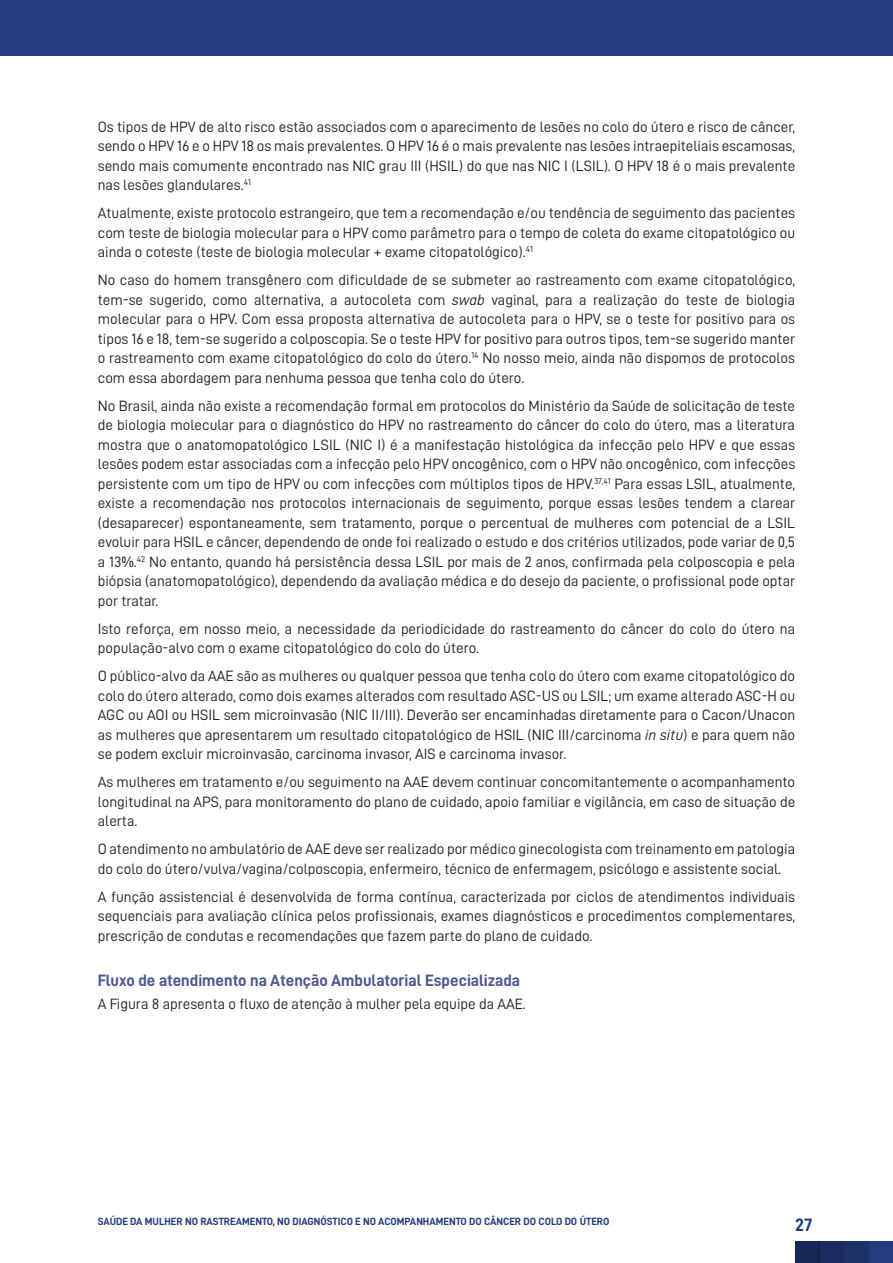
<style>
.page{position:relative;width:893px;height:1263px;background:#fff}
.page>*{position:absolute;margin:0;border:0;box-sizing:border-box;transform-origin:0 0}
.t1{font:18px "D DIN Bold";color:#243c7f}
.Inter_2{font:16.5px "D DIN Bold";color:#4c5791}
.Texto{font:15px/19.5px "D DIN";color:#231f20;text-align:justify}
.t2{font:10.5px "D DIN Bold";color:#243c7f}
.s1{font-family:"D DIN Italic"}
</style>
<div class="page">
<div style="left:795px;top:1242px;width:98px;height:21px;background:#243c7f"></div>
<div style="left:844px;top:1242px;width:24px;height:21px;background:#1d3169"></div>
<div style="left:820px;top:1242px;width:24px;height:21px;background:#1a2c5f"></div>
<div style="left:795px;top:1242px;width:25px;height:21px;background:#172756"></div>
<div style="left:0;top:0;width:893px;height:55px;background:#243c7f"></div>
<p class="Texto" style="left:98px;top:116px;width:699px">Os tipos de HPV de alto risco estão associados com o aparecimento de lesões no colo do útero e risco de câncer, sendo o HPV 16 e o HPV 18 os mais prevalentes. O HPV 16 é o mais prevalente nas lesões intraepiteliais escamosas, sendo mais comumente encontrado nas NIC grau III (HSIL) do que nas NIC I (LSIL). O HPV 18 é o mais prevalente nas lesões glandulares.<sup>41</sup></p>
<p class="Texto" style="left:98px;top:203px;width:699px">Atualmente, existe protocolo estrangeiro, que tem a recomendação e/ou tendência de seguimento das pacientes com teste de biologia molecular para o HPV como parâmetro para o tempo de coleta do exame citopatológico ou ainda o coteste (teste de biologia molecular + exame citopatológico).<sup>41</sup></p>
<p class="Texto" style="left:98px;top:270px;width:699px">No caso do homem transgênero com dificuldade de se submeter ao rastreamento com exame citopatológico, tem-se sugerido, como alternativa, a autocoleta com <span class="s1">swab</span> vaginal, para a realização do teste de biologia molecular para o HPV. Com essa proposta alternativa de autocoleta para o HPV, se o teste for positivo para os tipos 16 e 18, tem-se sugerido a colposcopia. Se o teste HPV for positivo para outros tipos, tem-se sugerido manter o rastreamento com exame citopatológico do colo do útero.<sup>14</sup> No nosso meio, ainda não dispomos de protocolos com essa abordagem para nenhuma pessoa que tenha colo do útero.</p>
<p class="Texto" style="left:98px;top:395px;width:699px">No Brasil, ainda não existe a recomendação formal em protocolos do Ministério da Saúde de solicitação de teste de biologia molecular para o diagnóstico do HPV no rastreamento do câncer do colo do útero, mas a literatura mostra que o anatomopatológico LSIL (NIC I) é a manifestação histológica da infecção pelo HPV e que essas lesões podem estar associadas com a infecção pelo HPV oncogênico, com o HPV não oncogênico, com infecções persistente com um tipo de HPV ou com infecções com múltiplos tipos de HPV.<sup>37,41</sup> Para essas LSIL, atualmente, existe a recomendação nos protocolos internacionais de seguimento, porque essas lesões tendem a clarear (desaparecer) espontaneamente, sem tratamento, porque o percentual de mulheres com potencial de a LSIL evoluir para HSIL e câncer, dependendo de onde foi realizado o estudo e dos critérios utilizados, pode variar de 0,5 a 13%.<sup>42</sup> No entanto, quando há persistência dessa LSIL por mais de 2 anos, confirmada pela colposcopia e pela biópsia (anatomopatológico), dependendo da avaliação médica e do desejo da paciente, o profissional pode optar por tratar.</p>
<p class="Texto" style="left:98px;top:618px;width:699px">Isto reforça, em nosso meio, a necessidade da periodicidade do rastreamento do câncer do colo do útero na população-alvo com o exame citopatológico do colo do útero.</p>
<p class="Texto" style="left:98px;top:666px;width:699px">O público-alvo da AAE são as mulheres ou qualquer pessoa que tenha colo do útero com exame citopatológico do colo do útero alterado, como dois exames alterados com resultado ASC-US ou LSIL; um exame alterado ASC-H ou AGC ou AOI ou HSIL sem microinvasão (NIC II/III). Deverão ser encaminhadas diretamente para o Cacon/Unacon as mulheres que apresentarem um resultado citopatológico de HSIL (NIC III/carcinoma <span class="s1">in situ</span>) e para quem não se podem excluir microinvasão, carcinoma invasor, AIS e carcinoma invasor.</p>
<p class="Texto" style="left:98px;top:772px;width:699px">As mulheres em tratamento e/ou seguimento na AAE devem continuar concomitantemente o acompanhamento longitudinal na APS, para monitoramento do plano de cuidado, apoio familiar e vigilância, em caso de situação de alerta.</p>
<p class="Texto" style="left:98px;top:839px;width:699px">O atendimento no ambulatório de AAE deve ser realizado por médico ginecologista com treinamento em patologia do colo do útero/vulva/vagina/colposcopia, enfermeiro, técnico de enfermagem, psicólogo e assistente social.</p>
<p class="Texto" style="left:98px;top:886px;width:699px">A função assistencial é desenvolvida de forma contínua, caracterizada por ciclos de atendimentos individuais sequenciais para avaliação clínica pelos profissionais, exames diagnósticos e procedimentos complementares, prescrição de condutas e recomendações que fazem parte do plano de cuidado.</p>
<p class="Inter_2" style="left:98px;top:971px;width:424px">Fluxo de atendimento na Atenção Ambulatorial Especializada</p>
<p class="Texto" style="left:98px;top:994px;width:430px">A Figura 8 apresenta o fluxo de atenção à mulher pela equipe da AAE.</p>
<p class="t2" style="left:98px;top:1216px;width:513px">SAÚDE DA MULHER NO RASTREAMENTO, NO DIAGNÓSTICO E NO ACOMPANHAMENTO DO CÂNCER DO COLO DO ÚTERO</p>
<p class="t1" style="left:795px;top:1215px;width:19px">27</p>
</div>
